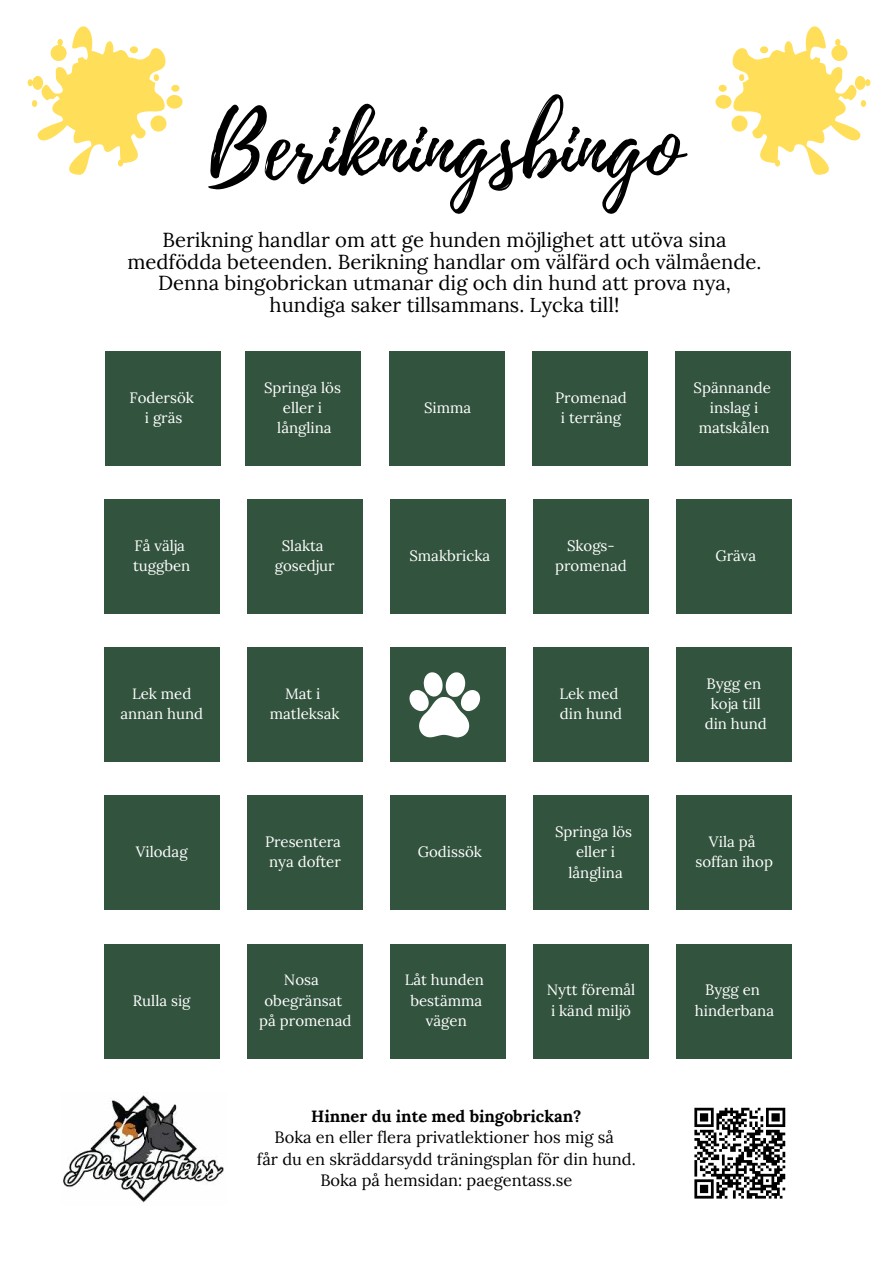
<style>
.page{position:relative;width:893px;height:1264px;background:#fff}
.page>*{position:absolute;margin:0;border:0;box-sizing:border-box;transform-origin:0 0}
.t1{font:88.05px "Playlist Script";color:#000}
.t2{font:20.25px/21.9px "Lora";color:#000;text-align:center}
.t3{font:16.35px/21.3px "Lora";color:#000;text-align:center}
.t4{font:700 16.35px "Lora";color:#000}
.t5{font:15px/20.2px "Lora";color:#fff;text-align:center}
</style>
<div class="page">
<img style="left:63px;top:1092px;width:161px;height:111px">
<div style="left:105px;top:351px;width:115px;height:115px;background:#32533d"></div>
<div style="left:246px;top:351px;width:115px;height:115px;background:#32533d"></div>
<div style="left:389px;top:351px;width:115px;height:115px;background:#32533d"></div>
<div style="left:532px;top:351px;width:115px;height:115px;background:#32533d"></div>
<div style="left:675px;top:351px;width:115px;height:115px;background:#32533d"></div>
<div style="left:104px;top:499px;width:115px;height:115px;background:#32533d"></div>
<div style="left:247px;top:499px;width:115px;height:115px;background:#32533d"></div>
<div style="left:390px;top:499px;width:115px;height:115px;background:#32533d"></div>
<div style="left:533px;top:499px;width:115px;height:115px;background:#32533d"></div>
<div style="left:676px;top:499px;width:115px;height:115px;background:#32533d"></div>
<div style="left:104px;top:647px;width:115px;height:115px;background:#32533d"></div>
<div style="left:247px;top:647px;width:115px;height:115px;background:#32533d"></div>
<div style="left:390px;top:647px;width:115px;height:115px;background:#32533d"></div>
<div style="left:533px;top:647px;width:115px;height:115px;background:#32533d"></div>
<div style="left:676px;top:647px;width:115px;height:115px;background:#32533d"></div>
<div style="left:104px;top:795px;width:115px;height:115px;background:#32533d"></div>
<div style="left:247px;top:795px;width:115px;height:115px;background:#32533d"></div>
<div style="left:390px;top:795px;width:115px;height:115px;background:#32533d"></div>
<div style="left:533px;top:795px;width:115px;height:115px;background:#32533d"></div>
<div style="left:676px;top:795px;width:115px;height:115px;background:#32533d"></div>
<div style="left:104px;top:943px;width:115px;height:115px;background:#32533d"></div>
<div style="left:247px;top:943px;width:115px;height:115px;background:#32533d"></div>
<div style="left:390px;top:943px;width:115px;height:115px;background:#32533d"></div>
<div style="left:533px;top:943px;width:115px;height:115px;background:#32533d"></div>
<div style="left:676px;top:943px;width:115px;height:115px;background:#32533d"></div>
<svg style="left:694px;top:1107px;width:92px;height:92px"></svg>
<svg style="left:409px;top:672px;width:71px;height:65px"></svg>
<div style="left:715px;top:95px;width:16px;height:14px;background:#ffde59;border-radius:50%"></div>
<div style="left:718px;top:85px;width:8px;height:7px;background:#ffde59;border-radius:50%"></div>
<svg style="left:729px;top:26px;width:141px;height:149px"></svg>
<div style="left:166px;top:95px;width:16px;height:14px;background:#ffde59;border-radius:50%"></div>
<div style="left:171px;top:85px;width:8px;height:7px;background:#ffde59;border-radius:50%"></div>
<svg style="left:28px;top:26px;width:141px;height:149px"></svg>
<h1 class="t1" style="left:208px;top:85px;width:474px">Berikningsbingo</h1>
<h2 class="t2" style="left:127px;top:227px;width:635px">Berikning handlar om att ge hunden möjlighet att utöva sina medfödda beteenden. Berikning handlar om välfärd och välmående.<br>Denna bingobrickan utmanar dig och din hund att prova nya, hundiga saker tillsammans. Lycka till!</h2>
<p class="t5" style="left:129px;top:386px;width:66px">Fodersök i gräs</p>
<p class="t5" style="left:264px;top:376px;width:78px">Springa lös eller i långlina</p>
<p class="t5" style="left:424px;top:396px;width:49px">Simma</p>
<p class="t5" style="left:555px;top:386px;width:73px">Promenad i terräng</p>
<p class="t5" style="left:693px;top:376px;width:79px">Spännande inslag i matskålen</p>
<p class="t5" style="left:133px;top:534px;width:59px;text-align:left">Få välja tuggben</p>
<p class="t5" style="left:275px;top:534px;width:61px">Slakta gosedjur</p>
<p class="t5" style="left:409px;top:544px;width:82px">Smakbricka</p>
<p class="t5" style="left:555px;top:534px;width:73px">Skogs&shy;promenad</p>
<p class="t5" style="left:715px;top:545px;width:42px">Gräva</p>
<p class="t5" style="left:120px;top:682px;width:84px">Lek med annan hund</p>
<p class="t5" style="left:270px;top:682px;width:71px">Mat i matleksak</p>
<p class="t5" style="left:559px;top:682px;width:64px;text-align:left">Lek med din hund</p>
<p class="t5" style="left:704px;top:672px;width:64px">Bygg en koja till din hund</p>
<p class="t5" style="left:136px;top:840px;width:53px">Vilodag</p>
<p class="t5" style="left:265px;top:830px;width:77px;text-align:left">Presentera nya dofter</p>
<p class="t5" style="left:418px;top:840px;width:66px">Godissök</p>
<p class="t5" style="left:555px;top:820px;width:78px">Springa lös eller i långlina</p>
<p class="t5" style="left:695px;top:830px;width:79px">Vila på soffan ihop</p>
<p class="t5" style="left:133px;top:989px;width:59px">Rulla sig</p>
<p class="t5" style="left:259px;top:968px;width:94px">Nosa obegränsat på promenad</p>
<p class="t5" style="left:404px;top:968px;width:81px">Låt hunden bestämma vägen</p>
<p class="t5" style="left:546px;top:978px;width:90px;text-align:left">Nytt föremål i känd miljö</p>
<p class="t5" style="left:695px;top:978px;width:81px">Bygg en hinderbana</p>
<p class="t4" style="left:311px;top:1102px;width:272px">Hinner du inte med bingobrickan?</p>
<p class="t3" style="left:257px;top:1125px;width:380px">Boka en eller flera privatlektioner hos mig så<br>får du en skräddarsydd träningsplan för din hund.<br>Boka på hemsidan: paegentass.se</p>
</div>
